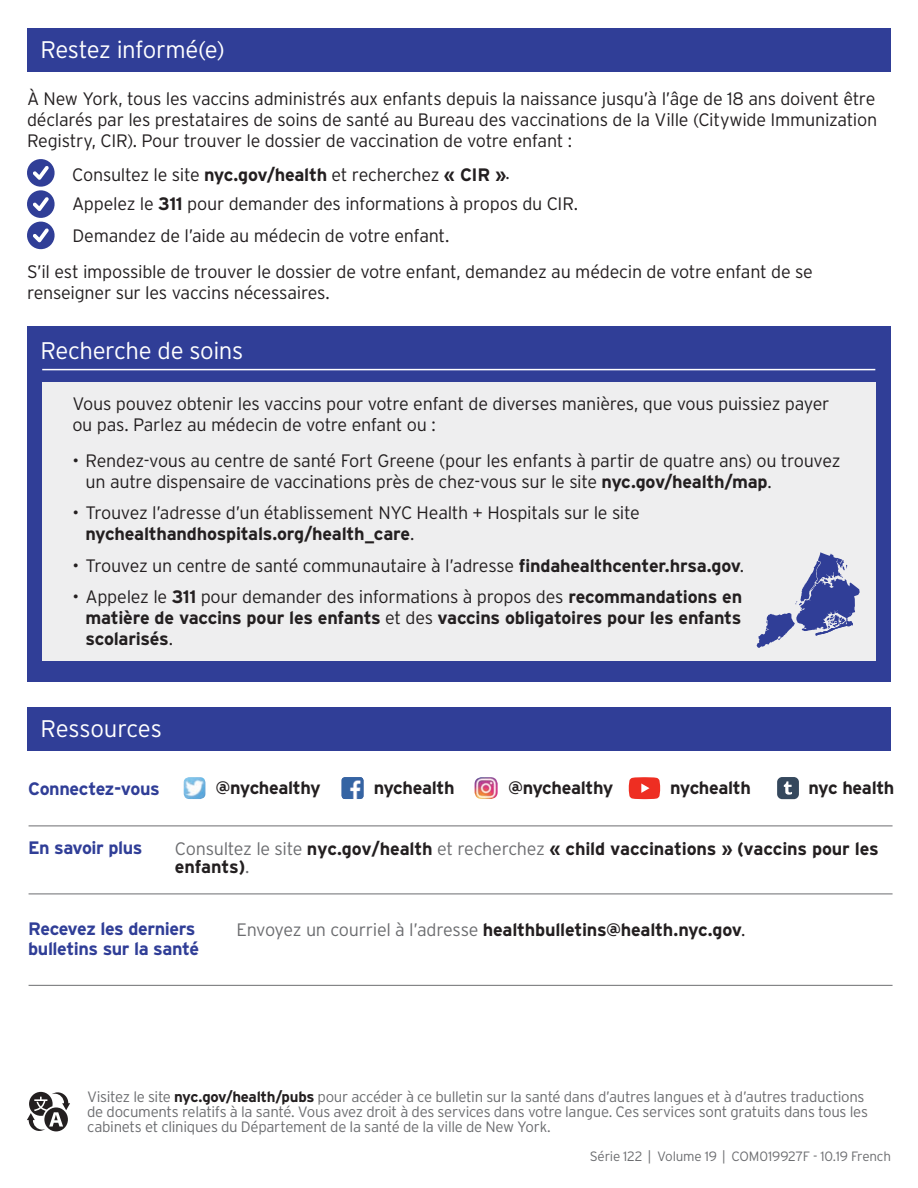
<style>
.page{position:relative;width:918px;height:1188px;background:#fff}
.page>*{position:absolute;margin:0;border:0;box-sizing:border-box;transform-origin:0 0}
.t1{font:300 24px "Interstate";letter-spacing:-.02em;color:#fff}
.t2{font:300 18px/21px "Interstate";letter-spacing:-.015em;color:#231f20}
.t3{font:700 18px/21px "Interstate";letter-spacing:-.015em;color:#231f20;text-align:justify}
.t4{font:700 18px "Interstate";letter-spacing:-.025em;color:#303e97}
.t5{font:300 15px/15px "Interstate";letter-spacing:-.02em;color:#6c6d70}
.t6{font:300 13.5px "Interstate";letter-spacing:-.015em;color:#6c6d70}
.s1{font-weight:700}
.s2{font-weight:300}
.s3{font-weight:300;color:#6c6d70}
.s4{font-weight:700;color:#231f20}
</style>
<div class="page">
<div style="left:27px;top:326px;width:864px;height:355px;background:#303e97"></div>
<div style="left:42px;top:382px;width:834px;height:279px;background:#eeeeef"></div>
<hr style="left:42px;top:369px;width:833px;height:1px;background:#fff">
<svg style="left:757px;top:552px;width:103px;height:96px"></svg>
<div style="left:27px;top:28px;width:864px;height:43px;background:#303e97"></div>
<svg style="left:27px;top:159px;width:28px;height:91px"></svg>
<svg style="left:27px;top:1092px;width:43px;height:39px"></svg>
<div style="left:27px;top:707px;width:864px;height:43px;background:#303e97"></div>
<hr style="left:29px;top:985px;width:864px;height:1px;background:#6c6d70">
<hr style="left:29px;top:826px;width:864px;height:1px;background:#6c6d70">
<hr style="left:29px;top:894px;width:864px;height:1px;background:#6c6d70">
<img style="left:342px;top:777px;width:21px;height:22px">
<img style="left:475px;top:777px;width:23px;height:22px">
<img style="left:184px;top:777px;width:22px;height:22px">
<svg style="left:629px;top:777px;width:31px;height:22px"></svg>
<svg style="left:777px;top:777px;width:22px;height:22px"></svg>
<h1 class="t1" style="left:40px;top:36px;width:186px">Restez informé(e)</h1>
<p class="t2" style="left:27px;top:88px;width:852px;text-align:justify">À New York, tous les vaccins administrés aux enfants depuis la naissance jusqu’à l’âge de 18 ans doivent être déclarés par les prestataires de soins de santé au Bureau des vaccinations de la Ville (Citywide Immunization Registry, CIR). Pour trouver le dossier de vaccination de votre enfant :</p>
<p class="t2" style="left:72px;top:159px;width:508px;line-height:30.5px">Consultez le site <span class="s1">nyc.gov/health</span> et recherchez <span class="s1">« CIR »</span>.<br>Appelez le <span class="s1">311</span> pour demander des informations à propos du CIR.<br>Demandez de l’aide au médecin de votre enfant.</p>
<p class="t2" style="left:27px;top:261px;width:787px">S’il est impossible de trouver le dossier de votre enfant, demandez au médecin de votre enfant de se renseigner sur les vaccins nécessaires.</p>
<h1 class="t1" style="left:40px;top:337px;width:204px">Recherche de soins</h1>
<p class="t2" style="left:72px;top:393px;width:759px">Vous pouvez obtenir les vaccins pour votre enfant de diverses manières, que vous puissiez payer ou pas. Parlez au médecin de votre enfant ou :</p>
<p class="t2" style="left:86px;top:450px;width:757px;text-indent:-13px">• Rendez-vous au centre de santé Fort Greene (pour les enfants à partir de quatre ans) ou trouvez un autre dispensaire de vaccinations près de chez-vous sur le site <span class="s1">nyc.gov/health/map</span>.</p>
<p class="t2" style="left:85px;top:502px;width:556px;text-indent:-13px">• Trouvez l’adresse d’un établissement NYC Health + Hospitals sur le site <span class="s1">nychealthandhospitals.org/health_care</span>.</p>
<p class="t2" style="left:72px;top:555px;width:673px">• Trouvez un centre de santé communautaire à l’adresse <span class="s1">findahealthcenter.hrsa.gov</span>.</p>
<p class="t3" style="left:86px;top:586px;width:658px;text-indent:-13px"><span class="s2">• Appelez le</span> 311 <span class="s2">pour demander des informations à propos des</span> recommandations en matière de vaccins pour les enfants <span class="s2">et des</span> vaccins obligatoires pour les enfants scolarisés<span class="s2">.</span></p>
<h1 class="t1" style="left:40px;top:715px;width:123px">Ressources</h1>
<p class="t4" style="left:28px;top:778px;width:133px">Connectez-vous</p>
<p class="t3" style="left:215px;top:777px;width:107px">@nychealthy</p>
<p class="t3" style="left:374px;top:777px;width:82px">nychealth</p>
<p class="t3" style="left:508px;top:777px;width:107px">@nychealthy</p>
<p class="t3" style="left:670px;top:777px;width:82px">nychealth</p>
<p class="t3" style="left:808px;top:777px;width:88px">nyc health</p>
<p class="t4" style="left:28px;top:837px;width:116px">En savoir plus</p>
<p class="t3" style="left:175px;top:840px;width:705px;line-height:18px"><span class="s3">Consultez le site</span> nyc.gov/health <span class="s3">et recherchez</span> « child vaccinations » (vaccins pour les enfants)<span class="s3">.</span></p>
<p class="t4" style="left:28px;top:918px;width:169px">Recevez les derniers</p>
<p class="t3" style="left:237px;top:919px;width:510px"><span class="s3">Envoyez un courriel à l’adresse</span> healthbulletins@health.nyc.gov<span class="s2">.</span></p>
<p class="t4" style="left:28px;top:937px;width:172px">bulletins sur la santé</p>
<p class="t5" style="left:87px;top:1089px;width:782px">Visitez le site <span class="s4">nyc.gov/health/pubs</span> pour accéder à ce bulletin sur la santé dans d’autres langues et à d’autres traductions de documents relatifs à la santé. Vous avez droit à des services dans votre langue. Ces services sont gratuits dans tous les cabinets et cliniques du Département de la santé de la ville de New York.</p>
<p class="t6" style="left:590px;top:1149px;width:303px">Série 122 | Volume 19 | COM019927F - 10.19 French</p>
</div>
